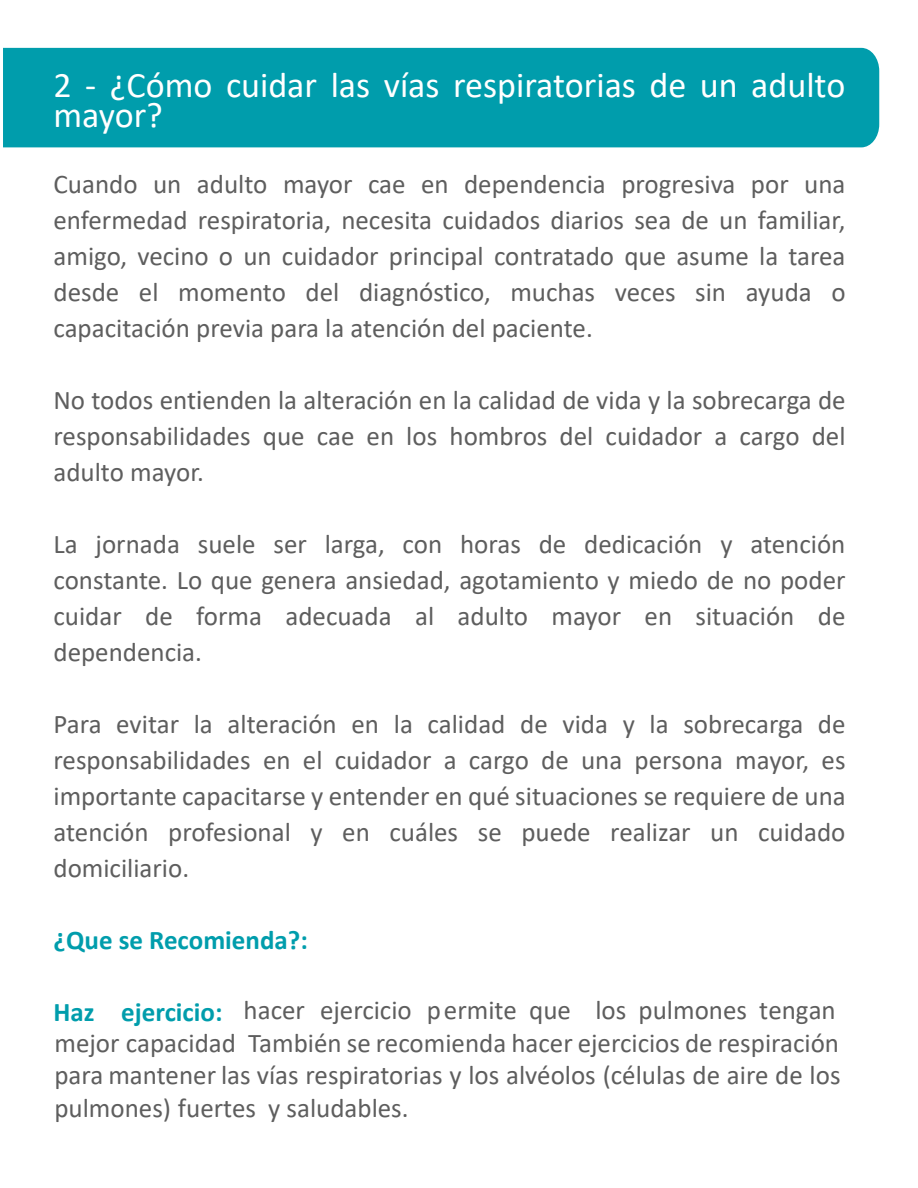
<style>
.page{position:relative;width:918px;height:1188px;background:#fff}
.page>*{position:absolute;margin:0;border:0;box-sizing:border-box;transform-origin:0 0}
.t1{font:36px/30px "Calibri";color:#fff}
.t2{font:27px/36px "Calibri";color:#5e5e5e;text-align:justify}
.t3{font:700 27px "Calibri";color:#009dac}
.s1{font-family:"Myriad Pro"}
.s2{font-weight:700;color:#009dac}
</style>
<div class="page">
<div style="left:3px;top:48px;width:876px;height:99px;background:#009dac"></div>
<h1 class="t1" style="left:54px;top:69px;width:793px">2 - ¿Cómo cuidar las vías respiratorias de un adulto mayor?</h1>
<p class="t2" style="left:54px;top:165px;width:794px">Cuando un adulto mayor cae en dependencia progresiva por una enfermedad respiratoria, necesita cuidados diarios sea de un familiar, amigo, vecino o un cuidador principal contratado que asume la tarea desde el momento del diagnós<span class="s1">ti</span>co, muchas veces sin ayuda o capacitación previa para la atención del paciente.</p>
<p class="t2" style="left:54px;top:381px;width:794px">No todos en<span class="s1">ti</span>enden la alteración en la calidad de vida y la sobrecarga de responsabilidades que cae en los hombros del cuidador a cargo del adulto mayor.</p>
<p class="t2" style="left:54px;top:525px;width:794px">La jornada suele ser larga, con horas de dedicación y atención constante. Lo que genera ansiedad, agotamiento y miedo de no poder cuidar de forma adecuada al adulto mayor en situación de dependencia.</p>
<p class="t2" style="left:54px;top:705px;width:794px">Para evitar la alteración en la calidad de vida y la sobrecarga de responsabilidades en el cuidador a cargo de una persona mayor, es importante capacitarse y entender en qué situaciones se requiere de una atención profesional y en cuáles se puede realizar un cuidado domiciliario.</p>
<p class="t3" style="left:54px;top:921px;width:256px">¿Que se Recomienda?:</p>
<p class="t2" style="left:54px;top:994px;width:789px;line-height:32.4px;text-align:left"><span class="s2">Haz ejercicio:</span> hacer ejercicio permite que los pulmones tengan mejor capacidad También se recomienda hacer ejercicios de respiración para mantener las vías respiratorias y los alvéolos (células de aire de los pulmones) fuertes y saludables.</p>
</div>
